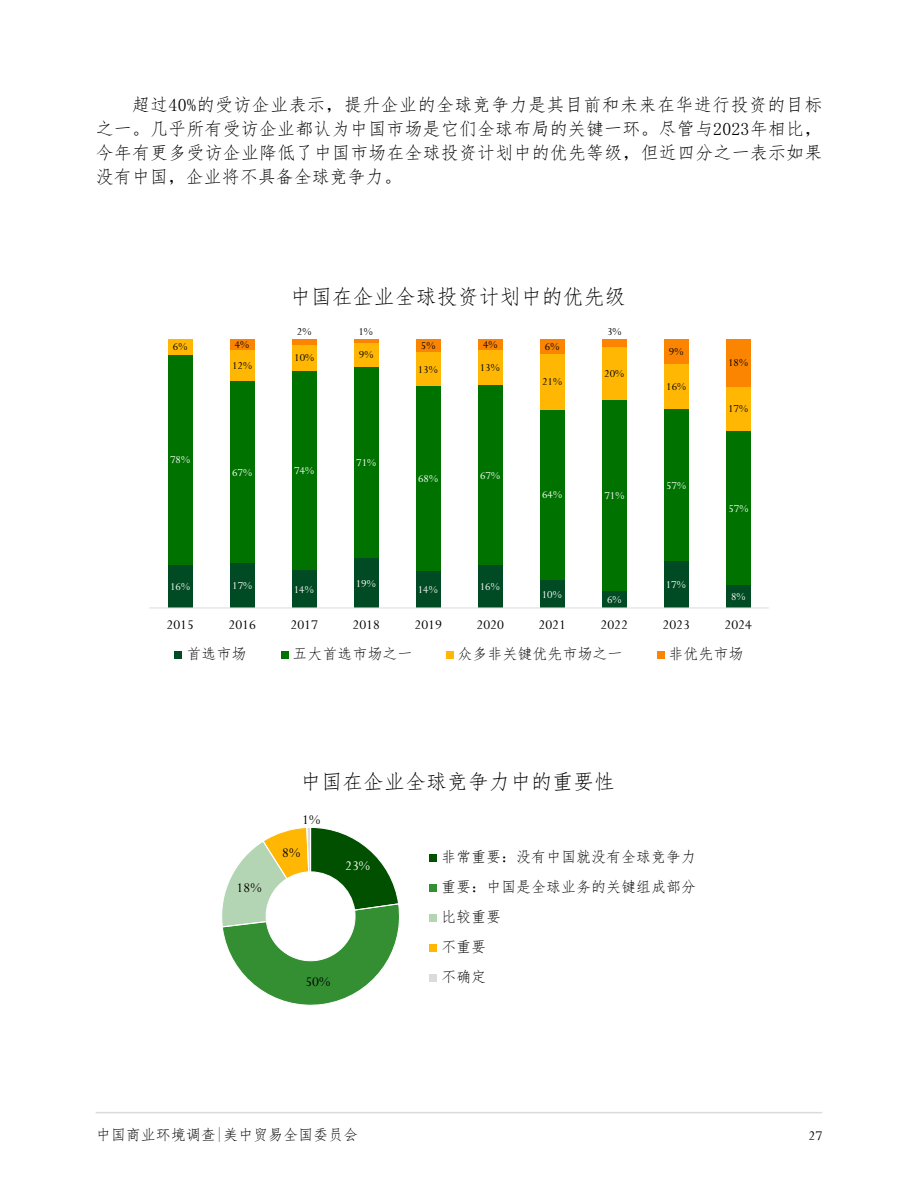
<style>
.page{position:relative;width:918px;height:1188px;background:#fff}
.page>*{position:absolute;margin:0;border:0;box-sizing:border-box;transform-origin:0 0}
.t1{font:21px "Fang Song";color:#000}
.t2{font:18px/24px "Fang Song";letter-spacing:.01em;color:#000;text-align:justify}
.t3{font:15px/30px "Fang Song";color:#000}
.t4{font:15px "Perpetua";color:#000}
.t5{font:15px "Perpetua";color:#fff}
.t6{font:12px "Perpetua";color:#fff}
.t7{font:12px "Perpetua";color:#000}
</style>
<div class="page">
<div style="left:174px;top:651px;width:8px;height:8px;background:#004b23"></div>
<div style="left:281px;top:651px;width:8px;height:8px;background:#007200"></div>
<div style="left:657px;top:651px;width:8px;height:8px;background:#fb8500"></div>
<div style="left:446px;top:651px;width:8px;height:8px;background:#ffb703"></div>
<div style="left:230px;top:349px;width:25px;height:32px;background:#ffb703"></div>
<div style="left:292px;top:344px;width:25px;height:27px;background:#ffb703"></div>
<div style="left:354px;top:342px;width:25px;height:25px;background:#ffb703"></div>
<div style="left:416px;top:352px;width:25px;height:35px;background:#ffb703"></div>
<div style="left:478px;top:349px;width:25px;height:36px;background:#ffb703"></div>
<div style="left:540px;top:353px;width:25px;height:57px;background:#ffb703"></div>
<div style="left:602px;top:346px;width:25px;height:54px;background:#ffb703"></div>
<div style="left:664px;top:364px;width:25px;height:45px;background:#ffb703"></div>
<div style="left:726px;top:386px;width:25px;height:45px;background:#ffb703"></div>
<div style="left:168px;top:355px;width:25px;height:210px;background:#007200"></div>
<div style="left:230px;top:381px;width:25px;height:182px;background:#007200"></div>
<div style="left:292px;top:371px;width:25px;height:199px;background:#007200"></div>
<div style="left:354px;top:367px;width:25px;height:192px;background:#007200"></div>
<div style="left:416px;top:387px;width:25px;height:184px;background:#007200"></div>
<div style="left:478px;top:385px;width:25px;height:180px;background:#007200"></div>
<div style="left:540px;top:410px;width:25px;height:170px;background:#007200"></div>
<div style="left:602px;top:400px;width:25px;height:191px;background:#007200"></div>
<div style="left:664px;top:409px;width:25px;height:153px;background:#007200"></div>
<div style="left:726px;top:431px;width:25px;height:155px;background:#007200"></div>
<div style="left:168px;top:339px;width:25px;height:16px;background:#ffb703"></div>
<div style="left:230px;top:339px;width:25px;height:10px;background:#fb8500"></div>
<div style="left:292px;top:339px;width:25px;height:5px;background:#fb8500"></div>
<hr style="left:354px;top:339px;width:25px;height:3px;background:#fb8500">
<div style="left:416px;top:339px;width:25px;height:13px;background:#fb8500"></div>
<div style="left:478px;top:339px;width:25px;height:10px;background:#fb8500"></div>
<div style="left:540px;top:339px;width:25px;height:14px;background:#fb8500"></div>
<div style="left:602px;top:339px;width:25px;height:7px;background:#fb8500"></div>
<div style="left:168px;top:565px;width:25px;height:43px;background:#004b23"></div>
<div style="left:230px;top:563px;width:25px;height:45px;background:#004b23"></div>
<div style="left:292px;top:570px;width:25px;height:38px;background:#004b23"></div>
<div style="left:354px;top:559px;width:25px;height:49px;background:#004b23"></div>
<div style="left:416px;top:571px;width:25px;height:37px;background:#004b23"></div>
<div style="left:478px;top:565px;width:25px;height:43px;background:#004b23"></div>
<div style="left:540px;top:580px;width:25px;height:28px;background:#004b23"></div>
<div style="left:602px;top:591px;width:25px;height:17px;background:#004b23"></div>
<div style="left:664px;top:339px;width:25px;height:25px;background:#fb8500"></div>
<div style="left:726px;top:339px;width:25px;height:47px;background:#fb8500"></div>
<div style="left:664px;top:562px;width:25px;height:46px;background:#004b23"></div>
<div style="left:726px;top:586px;width:25px;height:22px;background:#004b23"></div>
<hr style="left:149px;top:608px;width:620px;height:1px;background:#dbdbdb">
<div style="left:429px;top:854px;width:8px;height:8px;background:#005000"></div>
<div style="left:429px;top:884px;width:8px;height:8px;background:#348e32"></div>
<div style="left:429px;top:914px;width:8px;height:8px;background:#b3d5b3"></div>
<div style="left:429px;top:944px;width:8px;height:8px;background:#ffb703"></div>
<div style="left:429px;top:974px;width:8px;height:8px;background:#dbdbdb"></div>
<svg style="left:222px;top:827px;width:178px;height:179px"></svg>
<hr style="left:96px;top:1112px;width:726px;height:1px;background:#dbdbdb">
<p class="t2" style="left:96px;top:93px;width:728px;text-indent:36px">超过40%的受访企业表示，提升企业的全球竞争力是其目前和未来在华进行投资的目标之一。几乎所有受访企业都认为中国市场是它们全球布局的关键一环。尽管与2023年相比，今年有更多受访企业降低了中国市场在全球投资计划中的优先等级，但近四分之一表示如果没有中国，企业将不具备全球竞争力。</p>
<p class="t1" style="left:290px;top:286px;width:337px">中国在企业全球投资计划中的优先级</p>
<p class="t7" style="left:297px;top:326px;width:16px">2%</p>
<p class="t7" style="left:358px;top:326px;width:16px">1%</p>
<p class="t7" style="left:607px;top:326px;width:16px">3%</p>
<p class="t7" style="left:173px;top:341px;width:16px">6%</p>
<p class="t7" style="left:235px;top:338px;width:16px">4%</p>
<p class="t7" style="left:232px;top:359px;width:21px">12%</p>
<p class="t7" style="left:294px;top:351px;width:21px">10%</p>
<p class="t7" style="left:359px;top:349px;width:16px">9%</p>
<p class="t7" style="left:421px;top:339px;width:16px">5%</p>
<p class="t7" style="left:418px;top:363px;width:21px">13%</p>
<p class="t7" style="left:483px;top:338px;width:16px">4%</p>
<p class="t7" style="left:480px;top:361px;width:21px">13%</p>
<p class="t7" style="left:545px;top:340px;width:16px">6%</p>
<p class="t7" style="left:542px;top:375px;width:21px">21%</p>
<p class="t7" style="left:604px;top:367px;width:21px">20%</p>
<p class="t7" style="left:669px;top:345px;width:16px">9%</p>
<p class="t7" style="left:666px;top:380px;width:21px">16%</p>
<p class="t7" style="left:728px;top:357px;width:21px">18%</p>
<p class="t7" style="left:728px;top:403px;width:21px">17%</p>
<p class="t6" style="left:170px;top:454px;width:21px">78%</p>
<p class="t6" style="left:232px;top:466px;width:21px">67%</p>
<p class="t6" style="left:294px;top:465px;width:21px">74%</p>
<p class="t6" style="left:356px;top:457px;width:21px">71%</p>
<p class="t6" style="left:418px;top:473px;width:21px">68%</p>
<p class="t6" style="left:480px;top:469px;width:21px">67%</p>
<p class="t6" style="left:666px;top:479px;width:21px">57%</p>
<p class="t6" style="left:542px;top:489px;width:21px">64%</p>
<p class="t6" style="left:604px;top:490px;width:21px">71%</p>
<p class="t6" style="left:728px;top:502px;width:21px">57%</p>
<p class="t6" style="left:170px;top:580px;width:21px">16%</p>
<p class="t6" style="left:232px;top:579px;width:21px">17%</p>
<p class="t6" style="left:294px;top:583px;width:21px">14%</p>
<p class="t6" style="left:356px;top:577px;width:21px">19%</p>
<p class="t6" style="left:418px;top:583px;width:21px">14%</p>
<p class="t6" style="left:480px;top:580px;width:21px">16%</p>
<p class="t6" style="left:542px;top:588px;width:21px">10%</p>
<p class="t6" style="left:607px;top:593px;width:16px">6%</p>
<p class="t6" style="left:666px;top:579px;width:21px">17%</p>
<p class="t6" style="left:731px;top:591px;width:16px">8%</p>
<p class="t4" style="left:166px;top:617px;width:29px">2015</p>
<p class="t4" style="left:228px;top:617px;width:29px">2016</p>
<p class="t4" style="left:290px;top:617px;width:29px">2017</p>
<p class="t4" style="left:352px;top:617px;width:29px">2018</p>
<p class="t4" style="left:415px;top:617px;width:29px">2019</p>
<p class="t4" style="left:477px;top:617px;width:29px">2020</p>
<p class="t4" style="left:539px;top:617px;width:29px">2021</p>
<p class="t4" style="left:601px;top:617px;width:29px">2022</p>
<p class="t4" style="left:663px;top:617px;width:29px">2023</p>
<p class="t4" style="left:725px;top:617px;width:29px">2024</p>
<p class="t3" style="left:186px;top:639px;width:61px">首选市场</p>
<p class="t3" style="left:292px;top:639px;width:121px">五大首选市场之一</p>
<p class="t3" style="left:458px;top:639px;width:166px">众多非关键优先市场之一</p>
<p class="t3" style="left:669px;top:639px;width:76px">非优先市场</p>
<p class="t4" style="left:237px;top:880px;width:26px">18%</p>
<p class="t1" style="left:300px;top:771px;width:316px">中国在企业全球竞争力中的重要性</p>
<p class="t4" style="left:302px;top:811px;width:20px">1%</p>
<p class="t3" style="left:441px;top:841px;width:256px">非常重要：没有中国就没有全球竞争力重要：中国是全球业务的关键组成部分比较重要<br>不重要<br>不确定</p>
<p class="t4" style="left:282px;top:845px;width:20px">8%</p>
<p class="t5" style="left:345px;top:858px;width:26px">23%</p>
<p class="t4" style="left:305px;top:974px;width:26px">50%</p>
<p class="t3" style="left:96px;top:1120px;width:264px">中国商业环境调查|美中贸易全国委员会</p>
<p class="t4" style="left:809px;top:1128px;width:15px">27</p>
</div>
